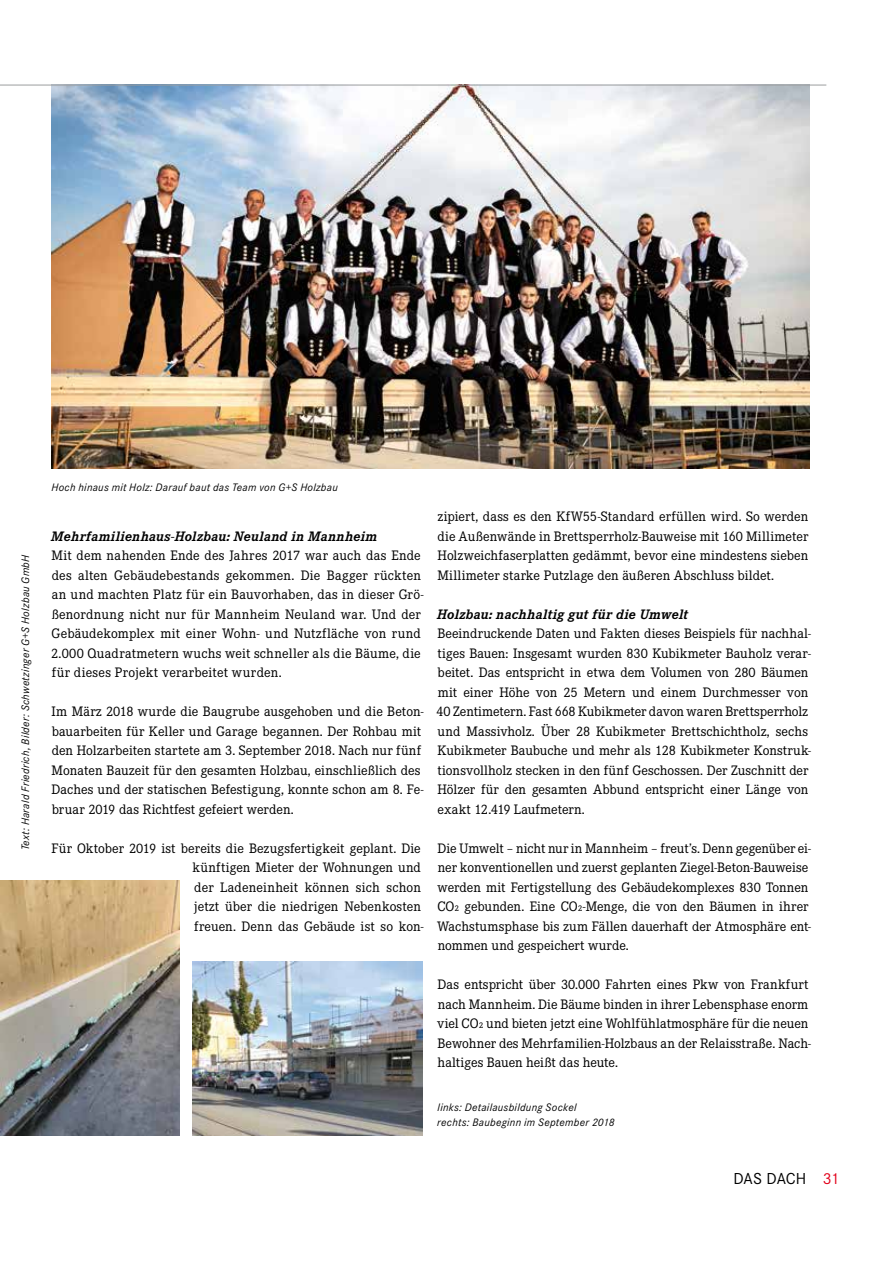
<style>
.page{position:relative;width:893px;height:1263px;background:#fff}
.page>*{position:absolute;margin:0;border:0;box-sizing:border-box;transform-origin:0 0}
.t1{font:16.5px "Corporate S Pro";letter-spacing:-.01em;color:#000}
.t2{font:14.25px/19.5px "Corporate E Pro";letter-spacing:.005em;color:#000}
.t3{font:italic 700 14.25px "Corporate E Pro";letter-spacing:.015em;color:#000}
.t4{font:italic 11.25px/15px "Corporate S Pro";letter-spacing:.025em;color:#000}
.s1{color:#e2001a}
</style>
<div class="page">
<img style="left:51px;top:86px;width:758px;height:382px">
<img style="left:192px;top:961px;width:230px;height:174px">
<img style="left:0;top:880px;width:180px;height:255px">
<hr style="left:0;top:85px;width:826px;height:1px;background:#9c9e9f">
<p class="t4" style="left:17px;top:850px;width:297px;rotate:-90deg">Text: Harald Friedrich, Bilder: Schwetzinger G+S Holzbau GmbH</p>
<p class="t4" style="left:51px;top:479px;width:288px">Hoch hinaus mit Holz: Darauf baut das Team von G+S Holzbau</p>
<p class="t3" style="left:51px;top:525px;width:327px">Mehrfamilienhaus-Holzbau: Neuland in Mannheim</p>
<p class="t2" style="left:51px;top:545px;width:374px">Mit dem nahenden Ende des Jahres 2017 war auch das Ende des alten Gebäudebestands gekommen. Die Bagger rückten an und machten Platz für ein Bauvorhaben, das in dieser Grö&shy;ßenordnung nicht nur für Mannheim Neuland war. Und der Gebäudekomplex mit einer Wohn- und Nutzfläche von rund 2.000 Quadratmetern wuchs weit schneller als die Bäume, die für dieses Projekt verarbeitet wurden.</p>
<p class="t2" style="left:52px;top:701px;width:374px">Im März 2018 wurde die Baugrube ausgehoben und die Beton&shy;bauarbeiten für Keller und Garage begannen. Der Rohbau mit den Holzarbeiten startete am 3. September 2018. Nach nur fünf Monaten Bauzeit für den gesamten Holzbau, einschließlich des Daches und der statischen Befestigung, konnte schon am 8. Fe&shy;bruar 2019 das Richtfest gefeiert werden.</p>
<p class="t2" style="left:193px;top:837px;width:233px;text-indent:-141px">Für Oktober 2019 ist bereits die Bezugsfertigkeit geplant. Die künftigen Mieter der Wohnungen und der Ladeneinheit können sich schon jetzt über die niedrigen Nebenkosten freuen. Denn das Gebäude ist so kon-</p>
<p class="t2" style="left:437px;top:506px;width:372px;text-align:justify">zipiert, dass es den KfW55-Standard erfüllen wird. So werden die Außenwände in Brettsperrholz-Bauweise mit 160 Millimeter Holzweichfaserplatten gedämmt, bevor eine mindestens sieben Millimeter starke Putzlage den äußeren Abschluss bildet.</p>
<p class="t3" style="left:437px;top:603px;width:252px">Holzbau: nachhaltig gut für die Umwelt</p>
<p class="t2" style="left:436px;top:623px;width:376px">Beeindruckende Daten und Fakten dieses Beispiels für nachhal&shy;tiges Bauen: Insgesamt wurden 830 Kubikmeter Bauholz verar&shy;beitet. Das entspricht in etwa dem Volumen von 280 Bäumen mit einer Höhe von 25 Metern und einem Durchmesser von 40 Zentimetern. Fast 668 Kubikmeter davon waren Brettsperrholz und Massivholz. Über 28 Kubikmeter Brettschichtholz, sechs Kubikmeter Baubuche und mehr als 128 Kubikmeter Konstruk&shy;tionsvollholz stecken in den fünf Geschossen. Der Zuschnitt der Hölzer für den gesamten Abbund entspricht einer Länge von exakt 12.419 Laufmetern.</p>
<p class="t2" style="left:437px;top:837px;width:376px">Die Umwelt – nicht nur in Mannheim – freut’s. Denn gegenüber ei&shy;ner konventionellen und zuerst geplanten Ziegel-Beton-Bauweise werden mit Fertigstellung des Gebäudekomplexes 830 Tonnen CO2 gebunden. Eine CO2-Menge, die von den Bäumen in ihrer Wachstumsphase bis zum Fällen dauerhaft der Atmosphäre ent&shy;nommen und gespeichert wurde.</p>
<p class="t2" style="left:437px;top:974px;width:375px">Das entspricht über 30.000 Fahrten eines Pkw von Frankfurt nach Mannheim. Die Bäume binden in ihrer Lebensphase enorm viel CO2 und bieten jetzt eine Wohlfühlatmosphäre für die neuen Bewohner des Mehrfamilien-Holzbaus an der Relaisstraße. Nach&shy;haltiges Bauen heißt das heute.</p>
<p class="t4" style="left:437px;top:1099px;width:179px">links: Detailausbildung Sockel<br>rechts: Baubeginn im September 2018</p>
<p class="t1" style="left:733px;top:1167px;width:107px">DAS DACH <span class="s1">31</span></p>
</div>
